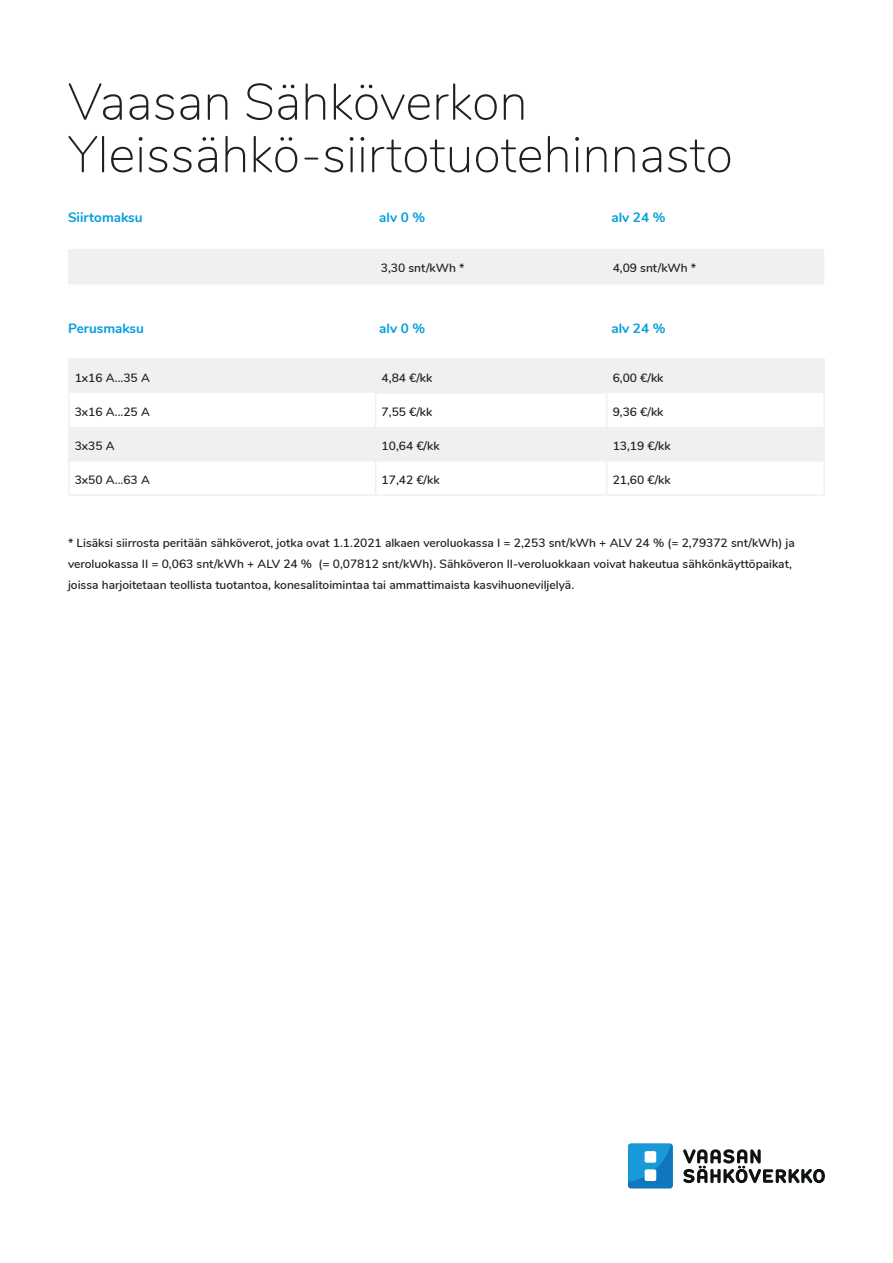
<style>
.page{position:relative;width:893px;height:1263px;background:#fff}
.page>*{position:absolute;margin:0;border:0;box-sizing:border-box;transform-origin:0 0}
.t1{font:200 51px/52.5px "Nunito";color:#231f20}
.t2{font:700 13.5px "Nunito";color:#009edd}
.t3{font:600 12px/21px "Nunito";color:#231f20}
</style>
<div class="page">
<svg style="left:70px;top:360px;width:753px;height:100px;fill:#eff0f0"></svg>
<hr style="left:375px;top:394px;width:1px;height:33px;background:#eff0f0">
<hr style="left:823px;top:393px;width:2px;height:34px;background:#eff0f0">
<hr style="left:375px;top:427px;width:1px;height:33px;background:#eff0f0">
<hr style="left:823px;top:427px;width:2px;height:33px;background:#eff0f0">
<hr style="left:376px;top:358px;width:231px;height:2px;background:#eff0f0">
<hr style="left:375px;top:360px;width:1px;height:32px;background:#eff0f0">
<hr style="left:823px;top:360px;width:2px;height:33px;background:#eff0f0">
<hr style="left:375px;top:392px;width:232px;height:2px;background:#eff0f0">
<hr style="left:68px;top:360px;width:2px;height:33px;background:#eff0f0">
<hr style="left:68px;top:393px;width:2px;height:34px;background:#eff0f0">
<hr style="left:68px;top:427px;width:2px;height:33px;background:#eff0f0">
<hr style="left:68px;top:358px;width:308px;height:2px;background:#eff0f0">
<hr style="left:607px;top:358px;width:218px;height:2px;background:#eff0f0">
<hr style="left:606px;top:360px;width:1px;height:32px;background:#eff0f0">
<hr style="left:606px;top:394px;width:1px;height:33px;background:#eff0f0">
<hr style="left:606px;top:427px;width:1px;height:33px;background:#eff0f0">
<hr style="left:68px;top:460px;width:308px;height:2px;background:#eff0f0">
<hr style="left:68px;top:462px;width:2px;height:32px;background:#eff0f0">
<hr style="left:376px;top:460px;width:231px;height:2px;background:#eff0f0">
<hr style="left:375px;top:462px;width:1px;height:32px;background:#eff0f0">
<hr style="left:607px;top:460px;width:218px;height:2px;background:#eff0f0">
<hr style="left:606px;top:462px;width:1px;height:32px;background:#eff0f0">
<hr style="left:823px;top:462px;width:2px;height:32px;background:#eff0f0">
<hr style="left:68px;top:494px;width:308px;height:2px;background:#eff0f0">
<hr style="left:376px;top:494px;width:231px;height:2px;background:#eff0f0">
<hr style="left:607px;top:494px;width:218px;height:2px;background:#eff0f0">
<div style="left:68px;top:249px;width:756px;height:34px;background:#eff0f0"></div>
<hr style="left:374px;top:249px;width:2px;height:34px;background:#eff0f0">
<hr style="left:606px;top:249px;width:1px;height:34px;background:#eff0f0">
<hr style="left:68px;top:283px;width:307px;height:1px;background:#eff0f0">
<hr style="left:375px;top:283px;width:232px;height:1px;background:#eff0f0">
<hr style="left:607px;top:283px;width:217px;height:1px;background:#eff0f0">
<div style="left:628px;top:1143px;width:45px;height:45px;background:#1076bd;border-radius:3px"></div>
<svg style="left:628px;top:1144px;width:45px;height:38px"></svg>
<div style="left:645px;top:1151px;width:11px;height:12px;background:#fff;border-radius:2px"></div>
<div style="left:645px;top:1169px;width:11px;height:12px;background:#fff;border-radius:2px"></div>
<svg style="left:683px;top:1149px;width:142px;height:34px"></svg>
<h1 class="t1" style="left:68px;top:73px;width:666px">Vaasan Sähköverkon<br>Yleissähkö-siirtotuotehinnasto</h1>
<p class="t2" style="left:68px;top:207px;width:76px">Siirtomaksu</p>
<p class="t2" style="left:68px;top:318px;width:77px">Perusmaksu</p>
<p class="t2" style="left:379px;top:207px;width:47px">alv 0 %</p>
<p class="t2" style="left:611px;top:207px;width:56px">alv 24 %</p>
<p class="t3" style="left:381px;top:257px;width:85px">3,30 snt/kWh *</p>
<p class="t3" style="left:613px;top:257px;width:85px">4,09 snt/kWh *</p>
<p class="t2" style="left:379px;top:318px;width:47px">alv 0 %</p>
<p class="t2" style="left:611px;top:318px;width:56px">alv 24 %</p>
<p class="t3" style="left:75px;top:367px;width:77px">1x16 A...35 A</p>
<p class="t3" style="left:382px;top:367px;width:52px">4,84 €/kk</p>
<p class="t3" style="left:613px;top:367px;width:52px">6,00 €/kk</p>
<p class="t3" style="left:75px;top:401px;width:77px">3x16 A...25 A</p>
<p class="t3" style="left:382px;top:401px;width:52px">7,55 €/kk</p>
<p class="t3" style="left:613px;top:401px;width:52px">9,36 €/kk</p>
<p class="t3" style="left:75px;top:435px;width:41px">3x35 A</p>
<p class="t3" style="left:382px;top:435px;width:59px">10,64 €/kk</p>
<p class="t3" style="left:613px;top:435px;width:59px">13,19 €/kk</p>
<p class="t3" style="left:75px;top:469px;width:77px">3x50 A...63 A</p>
<p class="t3" style="left:382px;top:469px;width:59px">17,42 €/kk</p>
<p class="t3" style="left:613px;top:469px;width:59px">21,60 €/kk</p>
<p class="t3" style="left:68px;top:532px;width:728px">* Lisäksi siirrosta peritään sähköverot, jotka ovat 1.1.2021 alkaen veroluokassa I = 2,253 snt/kWh + ALV 24 % (= 2,79372 snt/kWh) ja veroluokassa II = 0,063 snt/kWh + ALV 24 % (= 0,07812 snt/kWh). Sähköveron II-veroluokkaan voivat hakeutua sähkönkäyttöpaikat, joissa harjoitetaan teollista tuotantoa, konesalitoimintaa tai ammattimaista kasvihuoneviljelyä.</p>
</div>
